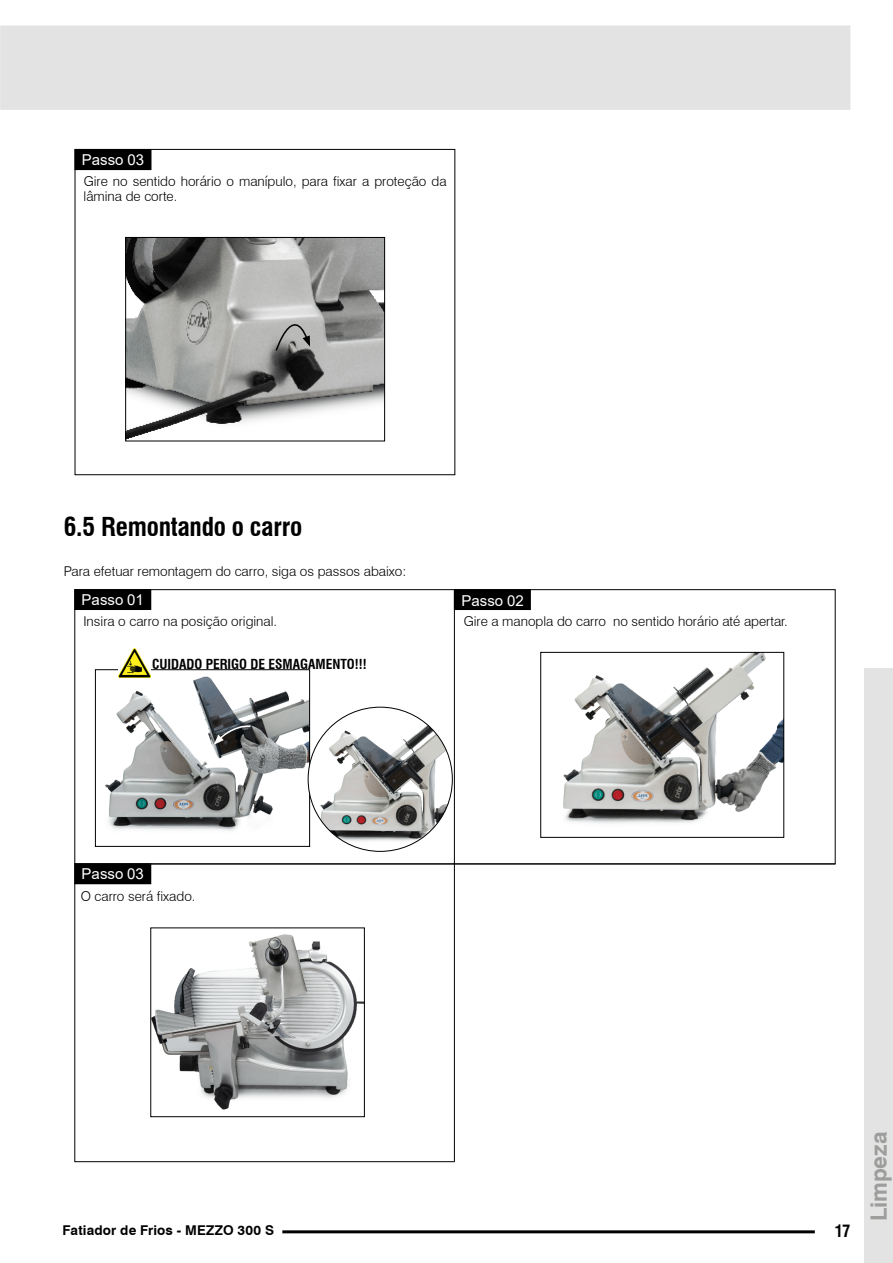
<style>
.page{position:relative;width:893px;height:1263px;background:#fff}
.page>*{position:absolute;margin:0;border:0;box-sizing:border-box;transform-origin:0 0}
.t1{font:700 condensed 25.5px "Swiss 721 BT";letter-spacing:-.01em;color:#000}
.t2{font:700 22.5px "Swiss 721 BT";color:#9d9d9c}
.t3{font:700 condensed 16.5px "Swiss 721 BT";color:#000}
.t4{font:15px "Arial";color:#fff}
.t5{font:300 13.5px/15.8px "Swiss 721 BT";color:#000}
.t6{font:700 condensed 13.5px "Swiss 721 BT";color:#000}
.t7{font:700 13.5px "Swiss 721 BT";letter-spacing:.01em;color:#000}
</style>
<div class="page">
<div style="left:0;top:26px;width:850px;height:84px;background:#e3e3e3"></div>
<hr style="left:282px;top:1230px;width:533px;height:3px;background:#000">
<div style="left:864px;top:668px;width:29px;height:595px;background:#e3e3e3"></div>
<img style="left:105px;top:676px;width:203px;height:155px">
<div style="left:95px;top:669px;width:215px;height:177px;border:1px solid #000"></div>
<div style="left:75px;top:149px;width:380px;height:326px;border:1px solid #000"></div>
<div style="left:75px;top:150px;width:76px;height:20px;background:#000"></div>
<div style="left:75px;top:149px;width:76px;height:21px;border:1px solid #000"></div>
<hr style="left:454px;top:589px;width:1px;height:573px;background:#000">
<div style="left:75px;top:590px;width:76px;height:19px;background:#000"></div>
<div style="left:74px;top:589px;width:77px;height:21px;border:1px solid #000"></div>
<div style="left:454px;top:590px;width:76px;height:19px;background:#000"></div>
<div style="left:454px;top:589px;width:77px;height:21px;border:1px solid #000"></div>
<svg style="left:74px;top:863px;width:762px;height:299px"></svg>
<div style="left:75px;top:864px;width:76px;height:20px;background:#000"></div>
<div style="left:74px;top:863px;width:77px;height:21px;border:1px solid #000"></div>
<img style="left:563px;top:654px;width:219px;height:170px">
<div style="left:540px;top:652px;width:244px;height:185px;border:1px solid #000"></div>
<img style="left:118px;top:648px;width:33px;height:29px">
<img style="left:127px;top:239px;width:256px;height:200px">
<div style="left:125px;top:237px;width:260px;height:204px;border:1px solid #000"></div>
<svg style="left:275px;top:302px;width:35px;height:50px"></svg>
<img style="left:153px;top:930px;width:210px;height:185px">
<div style="left:151px;top:928px;width:214px;height:189px;border:1px solid #000"></div>
<svg style="left:214px;top:725px;width:38px;height:20px"></svg>
<img style="left:308px;top:707px;width:144px;height:144px;border-radius:72px">
<p class="t4" style="left:82px;top:149px;width:64px">Passo 03</p>
<p class="t5" style="left:84px;top:173px;width:364px">Gire no sentido horário o manípulo, para fixar a proteção da lâmina de corte.</p>
<h1 class="t1" style="left:64px;top:511px;width:240px">6.5 Remontando o carro</h1>
<p class="t5" style="left:64px;top:564px;width:344px">Para efetuar remontagem do carro, siga os passos abaixo:</p>
<p class="t4" style="left:82px;top:589px;width:64px">Passo 01</p>
<p class="t4" style="left:461px;top:590px;width:64px">Passo 02</p>
<p class="t5" style="left:83px;top:613px;width:195px">Insira o carro na posição original.</p>
<p class="t5" style="left:464px;top:613px;width:326px">Gire a manopla do carro no sentido horário até apertar.</p>
<p class="t6" style="left:152px;top:656px;width:216px">CUIDADO PERIGO DE ESMAGAMENTO!!!</p>
<p class="t4" style="left:82px;top:864px;width:64px">Passo 03</p>
<p class="t5" style="left:81px;top:888px;width:116px">O carro será fixado.</p>
<p class="t7" style="left:63px;top:1222px;width:213px">Fatiador de Frios - MEZZO 300 S</p>
<p class="t3" style="left:835px;top:1221px;width:17px">17</p>
<h2 class="t2" style="left:865px;top:1221px;width:91px;rotate:-90deg">Limpeza</h2>
</div>
